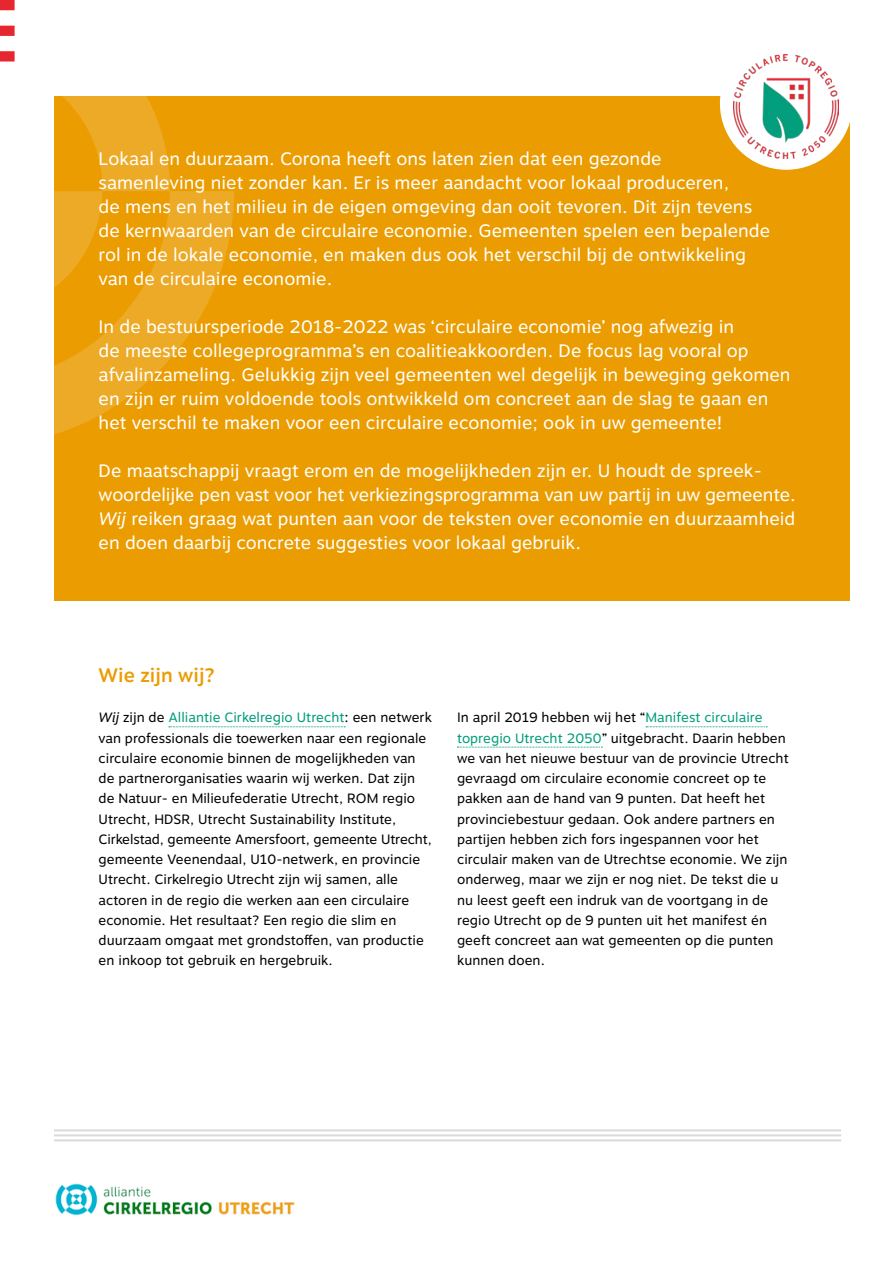
<style>
.page{position:relative;width:893px;height:1263px;background:#fff}
.page>*{position:absolute;margin:0;border:0;box-sizing:border-box;transform-origin:0 0}
.t1{font:500 19.5px "Motiva Sans";color:#eb9c00}
.t2{font:18px/24px "Motiva Sans";color:#fff}
.t3{font:13.5px/20.2px "Motiva Sans";color:#000}
.s1{font-style:italic}
.s2{color:#019e7c}
</style>
<div class="page">
<div style="left:54px;top:96px;width:796px;height:504px;background:#eb9c00"></div>
<svg style="left:646px;top:726px;width:121px;height:1px"></svg>
<svg style="left:457px;top:747px;width:145px;height:1px"></svg>
<img style="left:55px;top:1183px;width:240px;height:33px">
<hr style="left:54px;top:1129px;width:787px;height:2px;background:#dadada">
<hr style="left:54px;top:1134px;width:787px;height:2px;background:#dadada">
<hr style="left:54px;top:1139px;width:787px;height:2px;background:#dadada">
<div style="left:720px;top:37px;width:133px;height:133px;background:#fff;border-radius:50%"></div>
<img style="left:733px;top:54px;width:106px;height:105px">
<svg style="left:54px;top:191px;width:180px;height:244px;fill:#edaa26"></svg>
<svg style="left:0;top:10px;width:170px;height:305px"></svg>
<div style="left:0;top:0;width:15px;height:10px;background:#e6272f"></div>
<div style="left:0;top:26px;width:15px;height:10px;background:#e6272f"></div>
<div style="left:0;top:51px;width:15px;height:11px;background:#e6272f"></div>
<svg style="left:169px;top:726px;width:176px;height:1px"></svg>
<p class="t2" style="left:99px;top:147px;width:673px">Lokaal en duurzaam. Corona heeft ons laten zien dat een gezonde samenleving niet zonder kan. Er is meer aandacht voor lokaal produceren,<br>de mens en het milieu in de eigen omgeving dan ooit tevoren. Dit zijn tevens de kernwaarden van de circulaire economie. Gemeenten spelen een bepalende rol in de lokale economie, en maken dus ook het verschil bij de ontwikkeling van de circulaire economie.</p>
<p class="t2" style="left:99px;top:315px;width:694px">In de bestuursperiode 2018-2022 was ‘circulaire economie’ nog afwezig in<br>de meeste collegeprogramma’s en coalitieakkoorden. De focus lag vooral op afvalinzameling. Gelukkig zijn veel gemeenten wel degelijk in beweging gekomen en zijn er ruim voldoende tools ontwikkeld om concreet aan de slag te gaan en het verschil te maken voor een circulaire economie; ook in uw gemeente!</p>
<p class="t2" style="left:99px;top:459px;width:698px">De maatschappij vraagt erom en de mogelijkheden zijn er. U houdt de spreek&shy;woordelijke pen vast voor het verkiezingsprogramma van uw partij in uw gemeente.<br><span class="s1">Wij</span> reiken graag wat punten aan voor de teksten over economie en duurzaamheid en doen daarbij concrete suggesties voor lokaal gebruik.</p>
<h1 class="t1" style="left:99px;top:661px;width:118px">Wie zijn wij?</h1>
<p class="t3" style="left:99px;top:708px;width:335px"><span class="s1">Wij</span> zijn de <span class="s2">Alliantie Cirkelregio Utrecht</span>: een netwerk van professionals die toewerken naar een regionale circulaire economie binnen de mogelijkheden van de partnerorganisaties waarin wij werken. Dat zijn de Natuur- en Milieufederatie Utrecht, ROM regio Utrecht, HDSR, Utrecht Sustainability Institute, Cirkelstad, gemeente Amersfoort, gemeente Utrecht, gemeente Veenendaal, U10-netwerk, en provincie Utrecht. Cirkelregio Utrecht zijn wij samen, alle actoren in de regio die werken aan een circulaire economie. Het resultaat? Een regio die slim en duurzaam omgaat met grondstoffen, van productie en inkoop tot gebruik en hergebruik.</p>
<p class="t3" style="left:457px;top:708px;width:333px">In april 2019 hebben wij het “<span class="s2">Manifest circulaire topregio Utrecht 2050</span>” uitgebracht. Daarin hebben we van het nieuwe bestuur van de provincie Utrecht gevraagd om circulaire economie concreet op te pakken aan de hand van 9 punten. Dat heeft het provinciebestuur gedaan. Ook andere partners en partijen hebben zich fors ingespannen voor het circulair maken van de Utrechtse economie. We zijn onderweg, maar we zijn er nog niet. De tekst die u nu leest geeft een indruk van de voortgang in de regio Utrecht op de 9 punten uit het manifest én geeft concreet aan wat gemeenten op die punten kunnen doen.</p>
</div>
